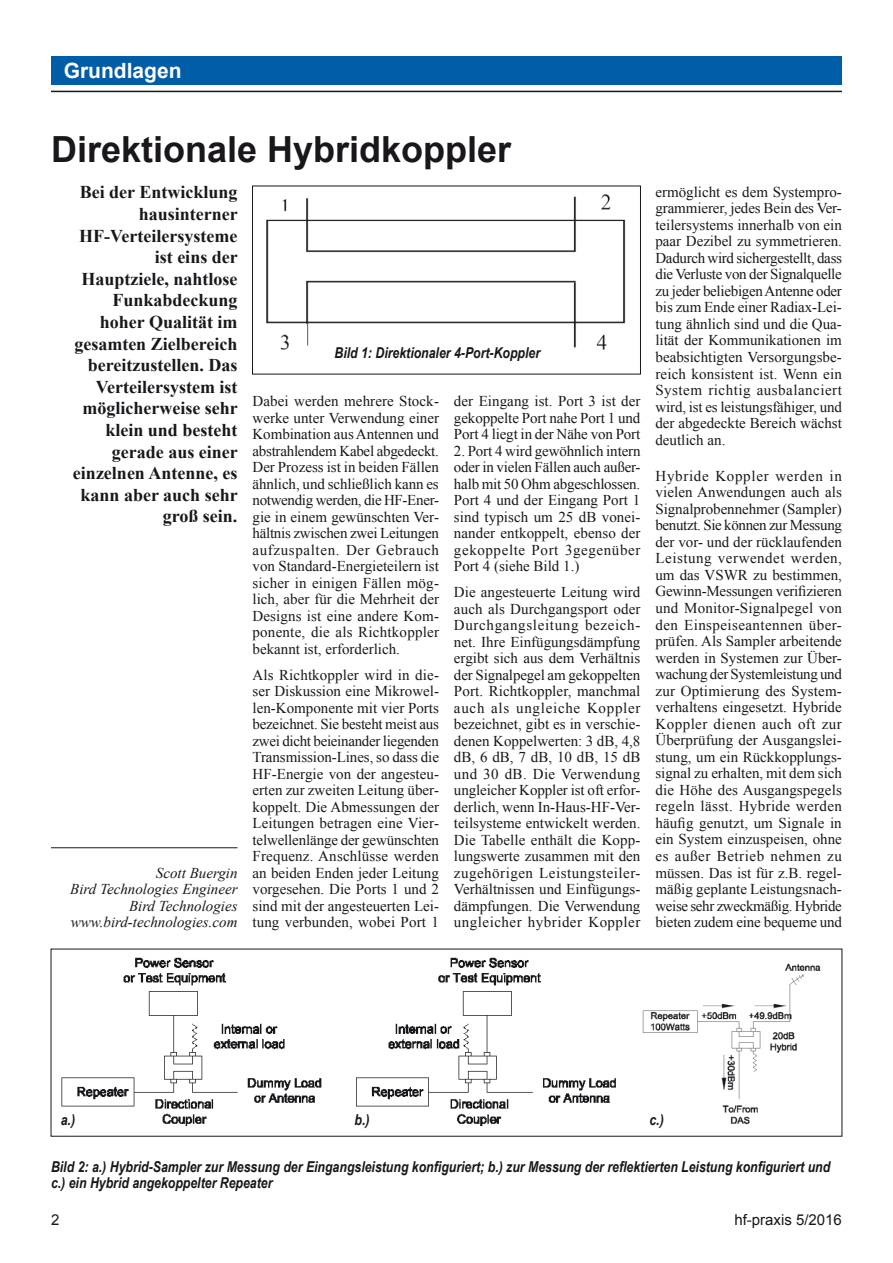
<style>
.page{position:relative;width:893px;height:1263px;background:#fff}
.page>*{position:absolute;margin:0;border:0;box-sizing:border-box;transform-origin:0 0}
.t1{font:700 36px "Arial";color:#1a171c}
.t2{font:700 21px "Arial";color:#fff}
.t3{font:700 18px/21.6px "Times New Roman";color:#1a171c;text-align:right}
.t4{font:15px/16.5px "Times New Roman";color:#1a171c;text-align:justify}
.t5{font:italic 700 15px/16.5px "Arial Narrow";color:#1a171c}
.t6{font:italic 15px/16.5px "Times New Roman";color:#1a171c;text-align:right}
.t7{font:15px "Arial";color:#1a171c}
</style>
<div class="page">
<hr style="left:51px;top:91px;width:791px;height:1px;background:#1a171c">
<div style="left:51px;top:56px;width:791px;height:29px;background:#005da8"></div>
<hr style="left:51px;top:847px;width:186px;height:1px;background:#1a171c">
<img style="left:266px;top:194px;width:360px;height:156px">
<div style="left:252px;top:186px;width:389px;height:188px;border:1px solid #1a171c"></div>
<img style="left:61px;top:957px;width:555px;height:169px">
<img style="left:642px;top:963px;width:179px;height:162px">
<h2 class="t2" style="left:64px;top:56px;width:119px">Grundlagen</h2>
<h1 class="t1" style="left:51px;top:126px;width:462px">Direktionale Hybridkoppler</h1>
<p class="t3" style="left:73px;top:181px;width:166px">Bei der Entwicklung hausinterner<br>HF-Verteilersysteme ist eins der<br>Hauptziele, nahtlose<br>Funkabdeckung hoher Qualität im gesamten Zielbereich bereitzustellen. Das<br>Verteilersystem ist möglicherweise sehr klein und besteht gerade aus einer einzelnen Antenne, es kann aber auch sehr groß sein.</p>
<p class="t6" style="left:70px;top:864px;width:169px">Scott Buergin<br>Bird Technologies Engineer<br>Bird Technologies www.bird-technologies.com</p>
<p class="t5" style="left:334px;top:344px;width:207px">Bild 1: Direktionaler 4-Port-Koppler</p>
<p class="t4" style="left:252px;top:393px;width:188px">Dabei werden mehrere Stock&shy;werke unter Verwendung einer Kombination aus Antennen und abstrahlendem Kabel abgedeckt.<br>Der Prozess ist in beiden Fällen ähnlich, und schließlich kann es notwendig werden, die HF-Ener&shy;gie in einem gewünschten Ver&shy;hältnis zwischen zwei Leitungen aufzuspalten. Der Gebrauch von Standard-Energieteilern ist sicher in einigen Fällen mög&shy;lich, aber für die Mehrheit der Designs ist eine andere Kom&shy;ponente, die als Richtkoppler bekannt ist, erforderlich.</p>
<p class="t4" style="left:252px;top:666px;width:188px">Als Richtkoppler wird in die&shy;ser Diskussion eine Mikrowel&shy;len-Komponente mit vier Ports bezeichnet. Sie besteht meist aus zwei dicht beieinander liegenden Transmission-Lines, so dass die HF-Energie von der angesteu&shy;erten zur zweiten Leitung über&shy;koppelt. Die Abmessungen der Leitungen betragen eine Vier&shy;telwellenlänge der gewünschten Frequenz. Anschlüsse werden an beiden Enden jeder Leitung vorgesehen. Die Ports 1 und 2 sind mit der angesteuerten Lei&shy;tung verbunden, wobei Port 1</p>
<p class="t4" style="left:454px;top:393px;width:188px">der Eingang ist. Port 3 ist der gekoppelte Port nahe Port 1 und Port 4 liegt in der Nähe von Port</p>
<p class="t4" style="left:454px;top:442px;width:188px">2. Port 4 wird gewöhnlich intern oder in vielen Fällen auch außer&shy;halb mit 50 Ohm abgeschlossen.<br>Port 4 und der Eingang Port 1 sind typisch um 25 dB vonei&shy;nander entkoppelt, ebenso der gekoppelte Port 3gegenüber Port 4 (siehe Bild 1.)</p>
<p class="t4" style="left:454px;top:584px;width:188px">Die angesteuerte Leitung wird auch als Durchgangsport oder Durchgangsleitung bezeich&shy;net. Ihre Einfügungsdämpfung ergibt sich aus dem Verhältnis der Signalpegel am gekoppelten Port. Richtkoppler, manchmal auch als ungleiche Koppler bezeichnet, gibt es in verschie&shy;denen Koppelwerten: 3 dB, 4,8 dB, 6 dB, 7 dB, 10 dB, 15 dB und 30 dB. Die Verwendung ungleicher Koppler ist oft erfor&shy;derlich, wenn In-Haus-HF-Ver&shy;teilsysteme entwickelt werden.<br>Die Tabelle enthält die Kopp&shy;lungswerte zusammen mit den zugehörigen Leistungsteiler-Verhältnissen und Einfügungs&shy;dämpfungen. Die Verwendung ungleicher hybrider Koppler</p>
<p class="t4" style="left:655px;top:183px;width:188px">ermöglicht es dem Systempro&shy;grammierer, jedes Bein des Ver&shy;teilersystems innerhalb von ein paar Dezibel zu symmetrieren.<br>Dadurch wird sichergestellt, dass die Verluste von der Signalquelle zu jeder beliebigen Antenne oder bis zum Ende einer Radiax-Lei&shy;tung ähnlich sind und die Qua&shy;lität der Kommunikationen im beabsichtigten Versorgungsbe&shy;reich konsistent ist. Wenn ein System richtig ausbalanciert wird, ist es leistungsfähiger, und der abgedeckte Bereich wächst deutlich an.</p>
<p class="t4" style="left:655px;top:467px;width:188px">Hybride Koppler werden in vielen Anwendungen auch als Signalprobennehmer (Sampler) benutzt. Sie können zur Messung der vor- und der rücklaufenden Leistung verwendet werden, um das VSWR zu bestimmen, Gewinn-Messungen verifizieren und Monitor-Signalpegel von den Einspeiseantennen über&shy;prüfen. Als Sampler arbeitende werden in Systemen zur Über&shy;wachung der Systemleistung und zur Optimierung des System&shy;verhaltens eingesetzt. Hybride Koppler dienen auch oft zur Überprüfung der Ausgangslei&shy;stung, um ein Rückkopplungs&shy;signal zu erhalten, mit dem sich die Höhe des Ausgangspegels regeln lässt. Hybride werden häufig genutzt, um Signale in ein System einzuspeisen, ohne es außer Betrieb nehmen zu müssen. Das ist für z.B. regel&shy;mäßig geplante Leistungsnach&shy;weise sehr zweckmäßig. Hybride bieten zudem eine bequeme und</p>
<p class="t5" style="left:61px;top:1111px;width:16px">a.)</p>
<p class="t5" style="left:355px;top:1111px;width:17px">b.)</p>
<p class="t5" style="left:649px;top:1111px;width:16px">c.)</p>
<p class="t5" style="left:51px;top:1157px;width:781px">Bild 2: a.) Hybrid-Sampler zur Messung der Eingangsleistung konfiguriert; b.) zur Messung der reflektierten Leistung konfiguriert und c.) ein Hybrid angekoppelter Repeater</p>
<p class="t7" style="left:51px;top:1209px;width:10px">2</p>
<p class="t7" style="left:734px;top:1209px;width:109px">hf-praxis 5/2016</p>
</div>
